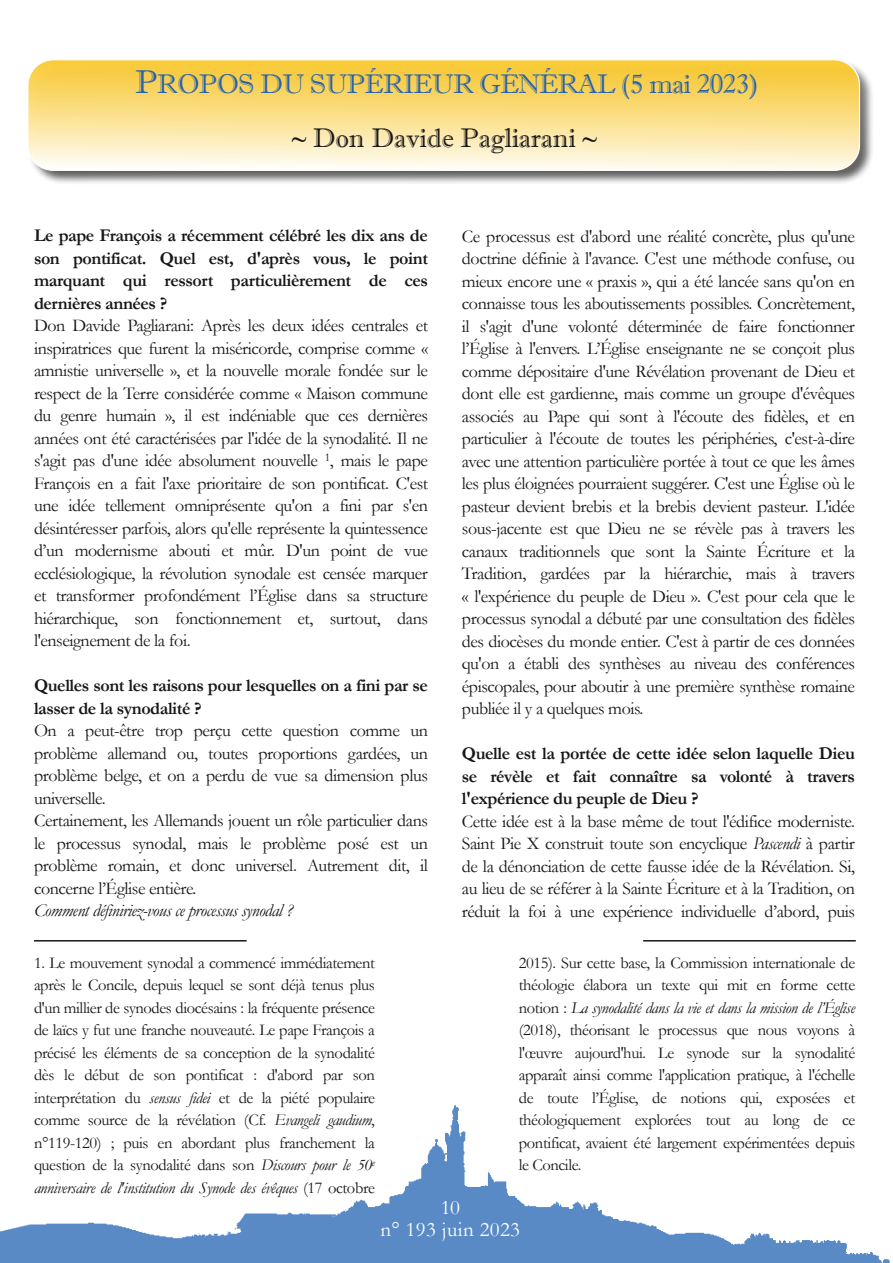
<style>
.page{position:relative;width:893px;height:1263px;background:#fff}
.page>*{position:absolute;margin:0;border:0;box-sizing:border-box;transform-origin:0 0}
.t1{font:27px/54px "Imprint MT Shadow";letter-spacing:-.02em;color:#2561ac;text-align:center}
.t2{font:21px/22.5px "Garamond";letter-spacing:.015em;color:#fff;text-align:center}
.t3{font:18px/22.5px "Garamond";letter-spacing:-.025em;color:#181715;text-align:justify}
.t4{font:700 18px/22.5px "Garamond";letter-spacing:-.02em;color:#181715;text-align:justify}
.t5{font:italic 18px "Garamond";letter-spacing:-.025em;color:#181715}
.t6{font:16.5px/22.5px "Garamond";letter-spacing:-.02em;color:#181715;text-align:justify}
.s1{font-size:33px}
.s2{color:#181715}
.s3{font-style:italic}
</style>
<div class="page">
<img style="left:0;top:1105px;width:890px;height:158px">
<svg style="left:31px;top:61px;width:842px;height:122px"></svg>
<div style="left:28px;top:60px;width:831px;height:110px;background:linear-gradient(to bottom,#f8c528,#fefaec);border-radius:26px"></div>
<div style="left:28px;top:60px;width:831px;height:110px;border:1px solid #fff;border-radius:26px"></div>
<hr style="left:34px;top:940px;width:213px;height:1px;background:#181715">
<hr style="left:643px;top:940px;width:213px;height:1px;background:#181715">
<h1 class="t1" style="left:135px;top:60px;width:624px"><span class="s1">P</span>ROPOS DU SUPÉRIEUR GÉNÉRAL (5 mai 2023) <span class="s2">~ Don Davide Pagliarani ~</span></h1>
<p class="t4" style="left:34px;top:226px;width:396px">Le pape François a récemment célébré les dix ans de son pontificat. Quel est, d'après vous, le point marquant qui ressort particulièrement de ces dernières années ?</p>
<p class="t3" style="left:34px;top:316px;width:396px">Don Davide Pagliarani: Après les deux idées centrales et inspiratrices que furent la miséricorde, comprise comme « amnistie universelle », et la nouvelle morale fondée sur le respect de la Terre considérée comme « Maison commune du genre humain », il est indéniable que ces dernières années ont été caractérisées par l'idée de la synodalité. Il ne s'agit pas d'une idée absolument nouvelle <sup>1</sup>, mais le pape François en a fait l'axe prioritaire de son pontificat. C'est une idée tellement omniprésente qu'on a fini par s'en désintéresser parfois, alors qu'elle représente la quintessence d’un modernisme abouti et mûr. D'un point de vue ecclésiologique, la révolution synodale est censée marquer et transformer profondément l’Église dans sa structure hiérarchique, son fonctionnement et, surtout, dans l'enseignement de la foi.</p>
<p class="t4" style="left:34px;top:676px;width:395px">Quelles sont les raisons pour lesquelles on a fini par se lasser de la synodalité ?</p>
<p class="t3" style="left:34px;top:721px;width:395px;text-align:left">On a peut-être trop perçu cette question comme un problème allemand ou, toutes proportions gardées, un problème belge, et on a perdu de vue sa dimension plus universelle.<br>Certainement, les Allemands jouent un rôle particulier dans le processus synodal, mais le problème posé est un problème romain, et donc universel. Autrement dit, il concerne l’Église entière.</p>
<p class="t5" style="left:34px;top:904px;width:260px">Comment définiriez-vous ce processus synodal ?</p>
<p class="t3" style="left:462px;top:227px;width:395px">Ce processus est d'abord une réalité concrète, plus qu'une doctrine définie à l'avance. C'est une méthode confuse, ou mieux encore une « praxis », qui a été lancée sans qu'on en connaisse tous les aboutissements possibles. Concrètement, il s'agit d'une volonté déterminée de faire fonctionner l’Église à l'envers. L’Église enseignante ne se conçoit plus comme dépositaire d'une Révélation provenant de Dieu et dont elle est gardienne, mais comme un groupe d'évêques associés au Pape qui sont à l'écoute des fidèles, et en particulier à l'écoute de toutes les périphéries, c'est-à-dire avec une attention particulière portée à tout ce que les âmes les plus éloignées pourraient suggérer. C'est une Église où le pasteur devient brebis et la brebis devient pasteur. L'idée sous-jacente est que Dieu ne se révèle pas à travers les canaux traditionnels que sont la Sainte Écriture et la Tradition, gardées par la hiérarchie, mais à travers « l'expérience du peuple de Dieu ». C'est pour cela que le processus synodal a débuté par une consultation des fidèles des diocèses du monde entier. C'est à partir de ces données qu'on a établi des synthèses au niveau des conférences épiscopales, pour aboutir à une première synthèse romaine publiée il y a quelques mois.</p>
<p class="t4" style="left:462px;top:744px;width:395px">Quelle est la portée de cette idée selon laquelle Dieu se révèle et fait connaître sa volonté à travers l'expérience du peuple de Dieu ?</p>
<p class="t3" style="left:462px;top:812px;width:395px">Cette idée est à la base même de tout l'édifice moderniste.<br>Saint Pie X construit toute son encyclique <span class="s3">Pascendi</span> à partir de la dénonciation de cette fausse idée de la Révélation. Si, au lieu de se référer à la Sainte Écriture et à la Tradition, on réduit la foi à une expérience individuelle d’abord, puis</p>
<p class="t6" style="left:34px;top:953px;width:343px">1. Le mouvement synodal a commencé immédiatement après le Concile, depuis lequel se sont déjà tenus plus d'un millier de synodes diocésains : la fréquente présence de laïcs y fut une franche nouveauté. Le pape François a précisé les éléments de sa conception de la synodalité dès le début de son pontificat : d'abord par son interprétation du <span class="s3">sensus fidei</span> et de la piété populaire comme source de la révélation (Cf. <span class="s3">Evangeli gaudium</span>, n°119-120) ; puis en abordant plus franchement la question de la synodalité dans son <span class="s3">Discours pour le 50</span><sup>e </sup><span class="s3">anniversaire de l'institution du Synode des évêques</span> (17 octobre</p>
<p class="t6" style="left:519px;top:953px;width:338px">2015). Sur cette base, la Commission internationale de théologie élabora un texte qui mit en forme cette notion : <span class="s3">La synodalité dans la vie et dans la mission de l’Église </span>(2018), théorisant le processus que nous voyons à l'œuvre aujourd'hui. Le synode sur la synodalité apparaît ainsi comme l'application pratique, à l'échelle de toute l’Église, de notions qui, exposées et théologiquement explorées tout au long de ce pontificat, avaient été largement expérimentées depuis le Concile.</p>
<p class="t2" style="left:380px;top:1198px;width:141px">10<br>n° 193 juin 2023</p>
</div>
